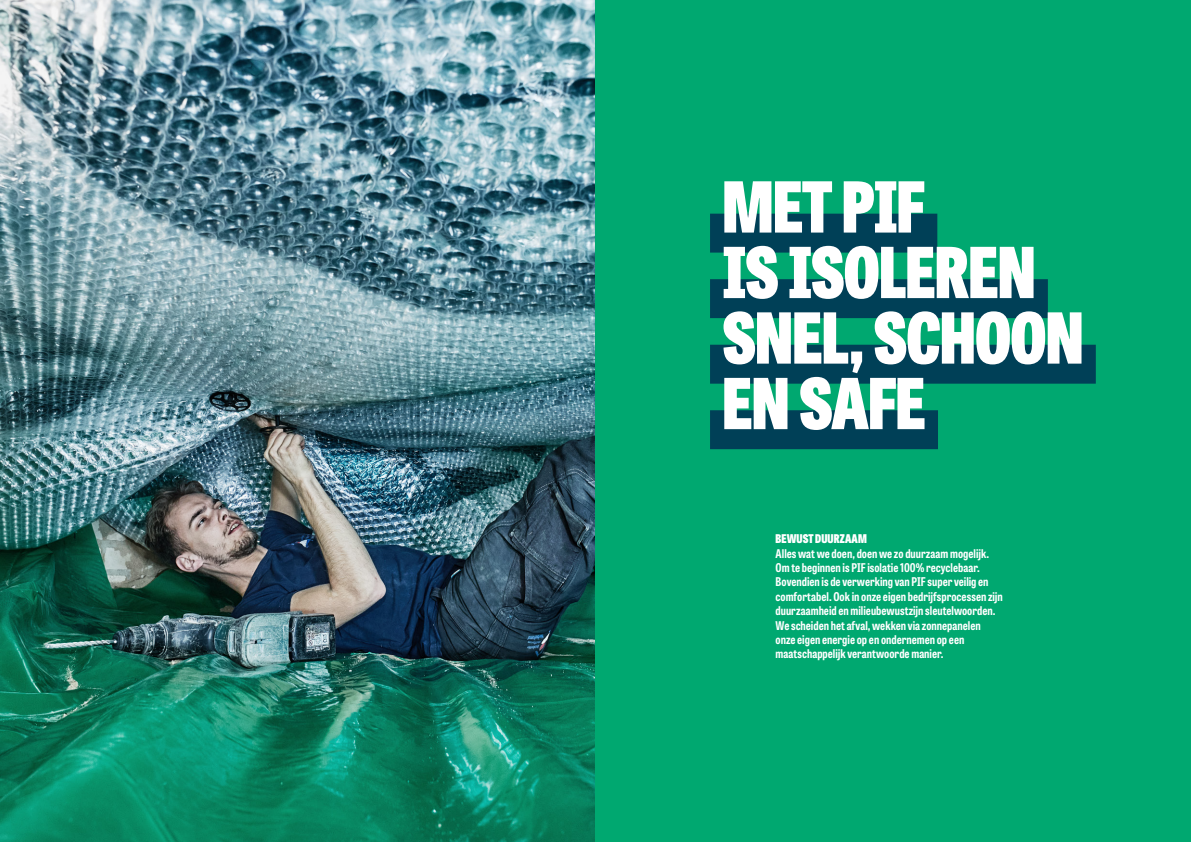
<style>
.page{position:relative;width:1191px;height:842px;background:#fff}
.page>*{position:absolute;margin:0;border:0;box-sizing:border-box;transform-origin:0 0}
.t1{font:800 69.8px/65.5px "Tablet Gothic Condensed";letter-spacing:-.01em;color:#fff}
.t2{font:700 12px/14.4px "Tablet Gothic Condensed";color:#fff}
.t3{font:800 12px "Tablet Gothic Condensed";letter-spacing:.005em;color:#fff}
</style>
<div class="page">
<img style="left:0;top:0;width:595px;height:842px">
<div style="left:595px;top:0;width:596px;height:842px;background:#00a870"></div>
<div style="left:710px;top:214px;width:227px;height:39px;background:#004057"></div>
<div style="left:710px;top:279px;width:337px;height:39px;background:#004057"></div>
<div style="left:710px;top:345px;width:385px;height:39px;background:#004057"></div>
<div style="left:710px;top:410px;width:228px;height:39px;background:#004057"></div>
<h1 class="t1" style="left:722px;top:171px;width:362px">MET PIF<br>IS ISOLEREN<br>SNEL, SCHOON<br>EN SAFE</h1>
<p class="t3" style="left:775px;top:530px;width:93px">BEWUST DUURZAAM</p>
<p class="t2" style="left:775px;top:546px;width:229px">Alles wat we doen, doen we zo duurzaam mogelijk.<br>Om te beginnen is PIF isolatie 100% recyclebaar.<br>Bovendien is de verwerking van PIF super veilig en comfortabel. Ook in onze eigen bedrijfsprocessen zijn duurzaamheid en milieubewustzijn sleutelwoorden.<br>We scheiden het afval, wekken via zonnepanelen onze eigen energie op en ondernemen op een maatschappelijk verantwoorde manier.</p>
</div>
